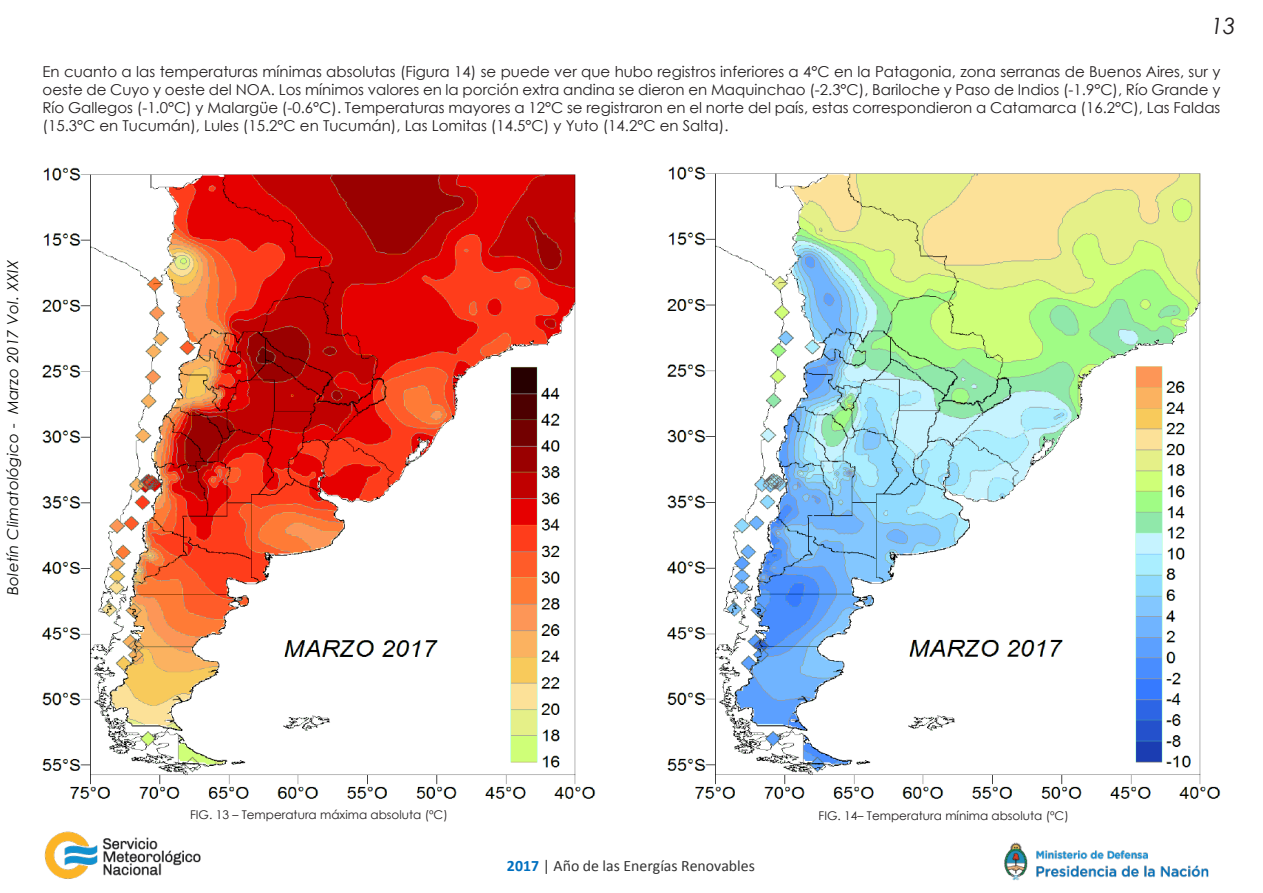
<style>
.page{position:relative;width:1263px;height:893px;background:#fff}
.page>*{position:absolute;margin:0;border:0;box-sizing:border-box;transform-origin:0 0}
.t1{font:italic 22.5px "Century Gothic";color:#231f20}
.t2{font:15.9px "Calibri";color:#333}
.t3{font:15px/18px "Century Gothic";color:#231f20;text-align:justify}
.t4{font:italic 15px "Century Gothic";letter-spacing:.02em;color:#040503}
.t5{font:12px "Century Gothic";color:#231f20}
.s1{font-weight:700;color:#0070c0}
</style>
<div class="page">
<img style="left:44px;top:831px;width:157px;height:48px">
<img style="left:1004px;top:842px;width:205px;height:39px">
<img style="left:43px;top:167px;width:552px;height:632px">
<img style="left:667px;top:166px;width:553px;height:633px">
<h1 class="t1" style="left:1211px;top:10px;width:26px">13</h1>
<p class="t3" style="left:43px;top:63px;width:1179px">En cuanto a las temperaturas mínimas absolutas (Figura 14) se puede ver que hubo registros inferiores a 4°C en la Patagonia, zona serranas de Buenos Aires, sur y oeste de Cuyo y oeste del NOA. Los mínimos valores en la porción extra andina se dieron en Maquinchao (-2.3°C), Bariloche y Paso de Indios (-1.9°C), Río Grande y Río Gallegos (-1.0°C) y Malargüe (-0.6°C). Temperaturas mayores a 12°C se registraron en el norte del país, estas correspondieron a Catamarca (16.2°C), Las Faldas (15.3°C en Tucumán), Lules (15.2°C en Tucumán), Las Lomitas (14.5°C) y Yuto (14.2°C en Salta).</p>
<p class="t4" style="left:2px;top:595px;width:337px;rotate:-90deg">Boletín Climatológico - Marzo 2017 Vol. XXIX</p>
<p class="t5" style="left:190px;top:807px;width:259px">FIG. 13 – Temperatura máxima absoluta (ºC)</p>
<p class="t5" style="left:819px;top:808px;width:252px">FIG. 14– Temperatura mínima absoluta (ºC)</p>
<p class="t2" style="left:550px;top:851px;width:249px"><span class="s1">2017</span> | Año de las Energías Renovabl s</p>
<p class="t2" style="left:507px;top:855px;width:249px"><span class="s1">2017</span> | Año de las Energías Renovables</p>
</div>
